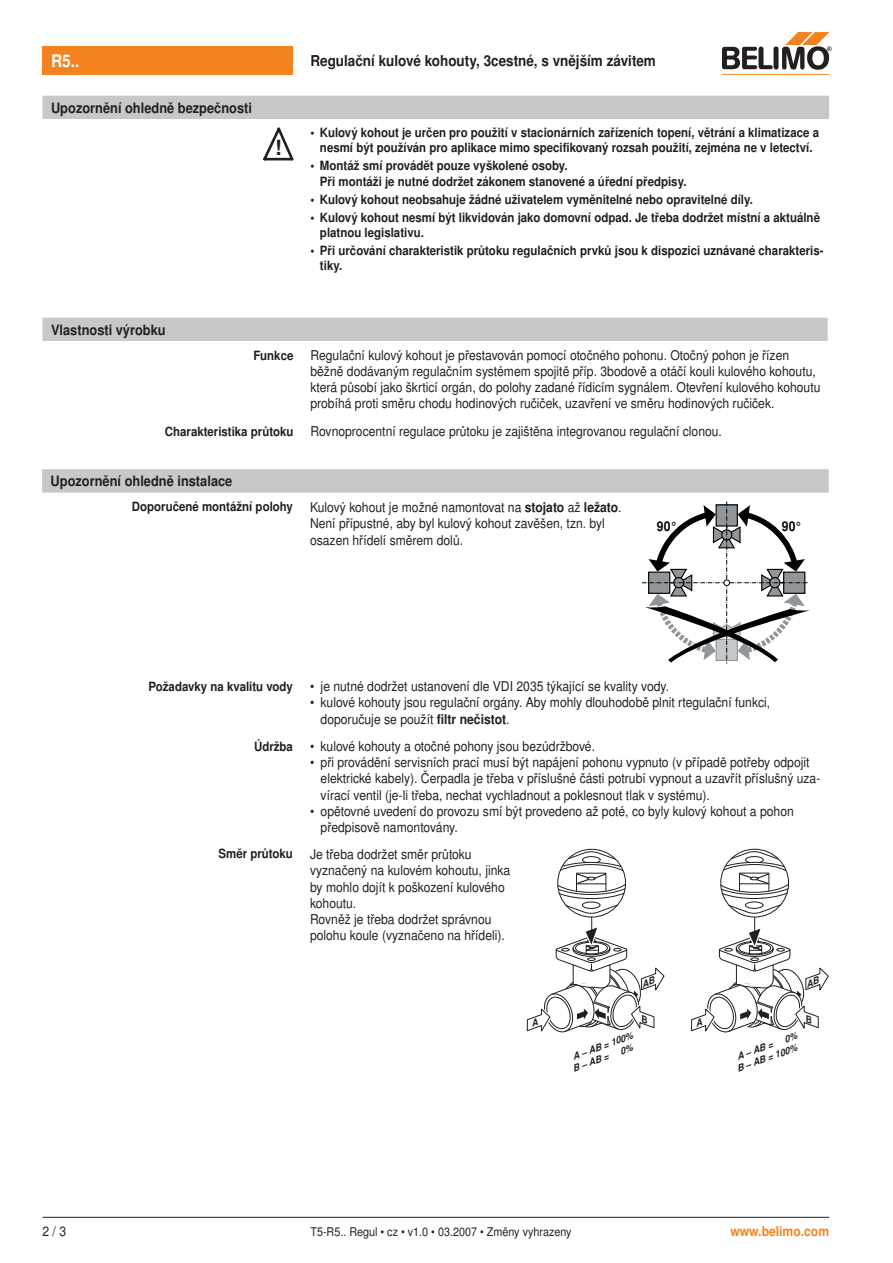
<style>
.page{position:relative;width:893px;height:1263px;background:#fff}
.page>*{position:absolute;margin:0;border:0;box-sizing:border-box;transform-origin:0 0}
.t1{font:700 21px "Nimbus Sans BEL";color:#231f20}
.t2{font:700 17.25px "Nimbus Sans BEL";color:#fff;scale:.9 1}
.t3{font:700 15px "Nimbus Sans BEL";color:#231f20;scale:.9 1}
.t4{font:700 14.25px "Nimbus Sans BEL";color:#231f20;scale:.9 1}
.t5{font:13.5px/16.2px "Nimbus Sans BEL";color:#231f20;scale:.9 1}
.t6{font:700 13.5px "Nimbus Sans BEL";color:#f58220;scale:.9 1}
.t7{font:700 13.5px "Nimbus Sans BEL";color:#000;scale:.9 1}
.t8{font:700 12.75px/15.3px "Nimbus Sans BEL";color:#231f20;scale:.9 1}
.t9{font:12px "Nimbus Sans BEL";color:#231f20;scale:.9 1}
.t10{font:italic 700 9.45px/11.4px "Nimbus Sans BEL";color:#231f20;scale:.96 1}
.s1{font-weight:700}
</style>
<div class="page">
<div style="left:43px;top:47px;width:250px;height:28px;background:#f58220"></div>
<hr style="left:723px;top:74px;width:106px;height:1px;background:#f58220">
<svg style="left:723px;top:33px;width:109px;height:37px"></svg>
<hr style="left:43px;top:1217px;width:267px;height:1px;background:#231f20">
<hr style="left:310px;top:1217px;width:404px;height:1px;background:#231f20">
<hr style="left:714px;top:1217px;width:115px;height:1px;background:#231f20">
<div style="left:43px;top:96px;width:786px;height:23px;background:#c7c8ca"></div>
<svg style="left:263px;top:128px;width:30px;height:33px"></svg>
<div style="left:43px;top:318px;width:785px;height:23px;background:#c7c8ca"></div>
<svg style="left:42px;top:469px;width:787px;height:24px;background:#c8c9cb"></svg>
<svg style="left:642px;top:502px;width:168px;height:162px"></svg>
<svg style="left:691px;top:851px;width:138px;height:182px"></svg>
<svg style="left:527px;top:851px;width:138px;height:182px"></svg>
<p class="t2" style="left:51px;top:51px;width:33px">R5..</p>
<p class="t3" style="left:310px;top:52px;width:385px">Regulační kulové kohouty, 3cestné, s vnějším závitem</p>
<p class="t4" style="left:51px;top:99px;width:225px">Upozornění ohledně bezpečnosti</p>
<h1 class="t1" style="left:275px;top:135px;width:8px">!</h1>
<p class="t4" style="left:51px;top:321px;width:129px">Vlastnosti výrobku</p>
<p class="t8" style="left:310px;top:125px;width:567px;text-align:center">• Kulový kohout je určen pro použití v stacionárních zařízeních topení, větrání a klimatizace a nesmí být používán pro aplikace mimo specifikovaný rozsah použití, zejména ne v letectví.</p>
<p class="t8" style="left:320px;top:159px;width:409px;text-indent:-10px">• Montáž smí provádět pouze vyškolené osoby.<br>Při montáži je nutné dodržet zákonem stanovené a úřední předpisy.</p>
<p class="t8" style="left:310px;top:192px;width:493px">• Kulový kohout neobsahuje žádné uživatelem vyměnitelné nebo opravitelné díly.</p>
<p class="t8" style="left:320px;top:210px;width:557px;text-indent:-10px">• Kulový kohout nesmí být likvidován jako domovní odpad. Je třeba dodržet místní a aktuálně platnou legislativu.</p>
<p class="t8" style="left:320px;top:243px;width:561px;text-indent:-10px">• Při určování charakteristik průtoku regulačních prvků jsou k dispozici uznávané charakteris&shy;tiky.</p>
<p class="t8" style="left:254px;top:348px;width:46px">Funkce</p>
<p class="t5" style="left:310px;top:347px;width:568px">Regulační kulový kohout je přestavován pomocí otočného pohonu. Otočný pohon je řízen běžně dodávaným regulačním systémem spojitě příp. 3bodově a otáčí kouli kulového kohoutu, která působí jako škrticí orgán, do polohy zadané řídicím sygnálem. Otevření kulového kohoutu probíhá proti směru chodu hodinových ručiček, uzavření ve směru hodinových ručiček.</p>
<p class="t8" style="left:165px;top:424px;width:144px">Charakteristika průtoku</p>
<p class="t5" style="left:310px;top:423px;width:459px">Rovnoprocentní regulace průtoku je zajištěna integrovanou regulační clonou.</p>
<p class="t4" style="left:51px;top:473px;width:203px">Upozornění ohledně instalace</p>
<p class="t8" style="left:132px;top:500px;width:180px">Doporučené montážní polohy</p>
<p class="t5" style="left:310px;top:500px;width:348px">Kulový kohout je možné namontovat na <span class="s1">stojato</span> až <span class="s1">ležato</span>.<br>Není přípustné, aby byl kulový kohout zavěšen, tzn. byl osazen hřídelí směrem dolů.</p>
<p class="t7" style="left:657px;top:518px;width:24px">90°</p>
<p class="t7" style="left:782px;top:518px;width:24px">90°</p>
<p class="t8" style="left:148px;top:680px;width:162px">Požadavky na kvalitu vody</p>
<p class="t5" style="left:310px;top:679px;width:400px">• je nutné dodržet ustanovení dle VDI 2035 týkající se kvality vody.</p>
<p class="t5" style="left:321px;top:695px;width:501px;text-indent:-11px">• kulové kohouty jsou regulační orgány. Aby mohly dlouhodobě plnit rtegulační funkci, doporučuje se použít <span class="s1">filtr nečistot</span>.</p>
<p class="t8" style="left:254px;top:739px;width:45px">Údržba</p>
<p class="t5" style="left:310px;top:738px;width:318px">• kulové kohouty a otočné pohony jsou bezúdržbové.</p>
<p class="t5" style="left:321px;top:755px;width:557px;text-indent:-11px">• při provádění servisních prací musí být napájení pohonu vypnuto (v případě potřeby odpojit elektrické kabely). Čerpadla je třeba v příslušné části potrubí vypnout a uzavřít příslušný uza&shy;vírací ventil (je-li třeba, nechat vychladnout a poklesnout tlak v systému).</p>
<p class="t5" style="left:321px;top:803px;width:527px;text-indent:-11px">• opětovné uvedení do provozu smí být provedeno až poté, co byly kulový kohout a pohon předpisově namontovány.</p>
<p class="t8" style="left:218px;top:847px;width:84px">Směr průtoku</p>
<p class="t5" style="left:310px;top:847px;width:224px">Je třeba dodržet směr průtoku vyznačený na kulovém kohoutu, jinka by mohlo dojít k poškození kulového kohoutu.<br>Rovněž je třeba dodržet správnou polohu koule (vyznačeno na hřídeli).</p>
<p class="t10" style="left:567px;top:1053px;width:72px;text-indent:4px;rotate:-20deg">A – AB = 100%<br>B – AB =</p>
<p class="t10" style="left:731px;top:1053px;width:72px;text-indent:55px;rotate:-20deg">0%<br>B – AB = 100%</p>
<p class="t10" style="left:735px;top:1052px;width:41px;rotate:-20deg">A – AB =</p>
<p class="t5" style="left:43px;top:1223px;width:28px">2 / 3</p>
<p class="t9" style="left:310px;top:1224px;width:292px">T5-R5.. Regul • cz • v1.0 • 03.2007 • Změny vyhrazeny</p>
<p class="t6" style="left:730px;top:1223px;width:111px">www.belimo.com</p>
</div>
